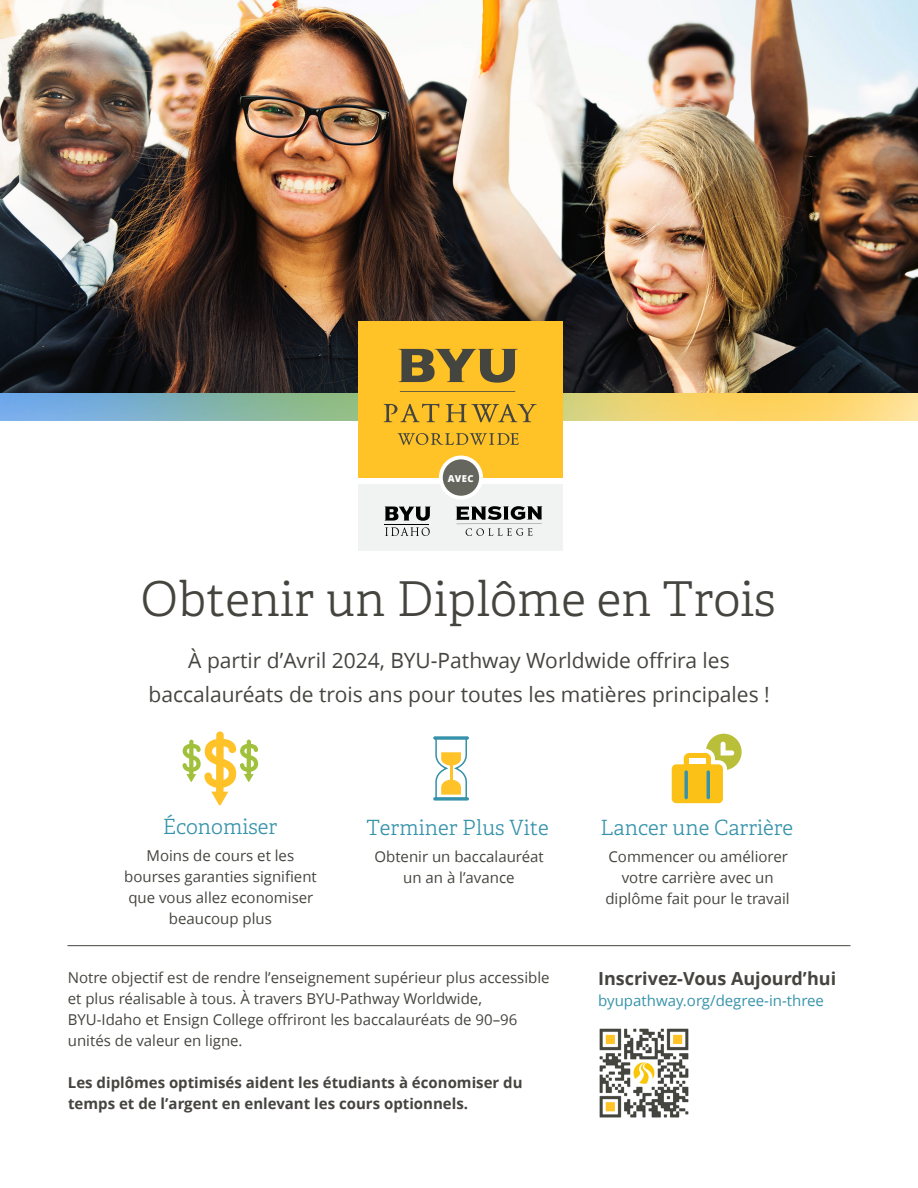
<style>
.page{position:relative;width:918px;height:1188px;background:#fff}
.page>*{position:absolute;margin:0;border:0;box-sizing:border-box;transform-origin:0 0}
.t1{font:300 48px "Helam Slablds Lat";color:#45443f}
.t2{font:21px/34.5px "Zoramlds Lat";color:#45443f;text-align:center}
.t3{font:300 21px "Helam Slablds Lat";color:#3693ab}
.t4{font:700 18px "Zoramlds Lat";color:#45443f}
.t5{font:15px/21px "Zoramlds Lat";color:#45443f;text-align:center}
.t6{font:700 15px/21px "Zoramlds Lat";color:#45443f}
.t7{font:15px "Zoramlds Lat";color:#3693ab}
.t8{font:800 9.45px "Zoramlds Lat";color:#fff}
</style>
<div class="page">
<img style="left:0;top:0;width:918px;height:421px">
<svg style="left:183px;top:731px;width:75px;height:74px"></svg>
<svg style="left:433px;top:797px;width:36px;height:4px"></svg>
<svg style="left:433px;top:736px;width:36px;height:4px"></svg>
<svg style="left:435px;top:736px;width:33px;height:64px"></svg>
<svg style="left:672px;top:734px;width:69px;height:69px"></svg>
<hr style="left:68px;top:945px;width:782px;height:1px;background:#45443f">
<img style="left:599px;top:1028px;width:90px;height:90px">
<div style="left:358px;top:484px;width:204px;height:66px;background:#f1f2f2"></div>
<svg style="left:456px;top:506px;width:87px;height:30px"></svg>
<svg style="left:384px;top:507px;width:46px;height:14px"></svg>
<svg style="left:385px;top:527px;width:45px;height:9px"></svg>
<hr style="left:385px;top:524px;width:44px;height:1px;background:#000">
<div style="left:358px;top:321px;width:204px;height:157px;background:#ffc328"></div>
<svg style="left:384px;top:404px;width:55px;height:18px"></svg>
<svg style="left:446px;top:404px;width:91px;height:18px"></svg>
<svg style="left:398px;top:349px;width:120px;height:34px"></svg>
<hr style="left:400px;top:391px;width:115px;height:1px;background:#454540">
<svg style="left:397px;top:433px;width:122px;height:12px"></svg>
<svg style="left:439px;top:456px;width:44px;height:43px"></svg>
<p class="t8" style="left:448px;top:471px;width:27px">AVEC</p>
<p class="t1" style="left:140px;top:562px;width:637px">Obtenir un Diplôme en Trois</p>
<p class="t2" style="left:148px;top:643px;width:623px">À partir d’Avril 2024, BYU-Pathway Worldwide offrira les baccalauréats de trois ans pour toutes les matières principales !</p>
<p class="t3" style="left:163px;top:810px;width:116px">Économiser</p>
<p class="t5" style="left:124px;top:846px;width:194px">Moins de cours et les bourses garanties signifient que vous allez economiser beaucoup plus</p>
<p class="t3" style="left:366px;top:811px;width:184px">Terminer Plus Vite</p>
<p class="t5" style="left:374px;top:846px;width:171px">Obtenir un baccalauréat un an à l’avance</p>
<p class="t5" style="left:68px;top:967px;width:483px;text-align:left">Notre objectif est de rendre l’enseignement supérieur plus accessible et plus réalisable à tous. À travers BYU-Pathway Worldwide,</p>
<p class="t5" style="left:68px;top:1009px;width:451px;text-align:left">BYU-Idaho et Ensign College offriront les baccalauréats de 90–96 unités de valeur en ligne.</p>
<p class="t6" style="left:68px;top:1072px;width:456px">Les diplômes optimisés aident les étudiants à économiser du temps et de l’argent en enlevant les cours optionnels.</p>
<p class="t3" style="left:601px;top:811px;width:194px">Lancer une Carrière</p>
<p class="t5" style="left:605px;top:846px;width:186px">Commencer ou améliorer votre carrière avec un diplôme fait pour le travail</p>
<p class="t4" style="left:598px;top:965px;width:240px">Inscrivez-Vous Aujourd’hui</p>
<p class="t7" style="left:598px;top:989px;width:227px">byupathway.org/degree-in-three</p>
</div>
